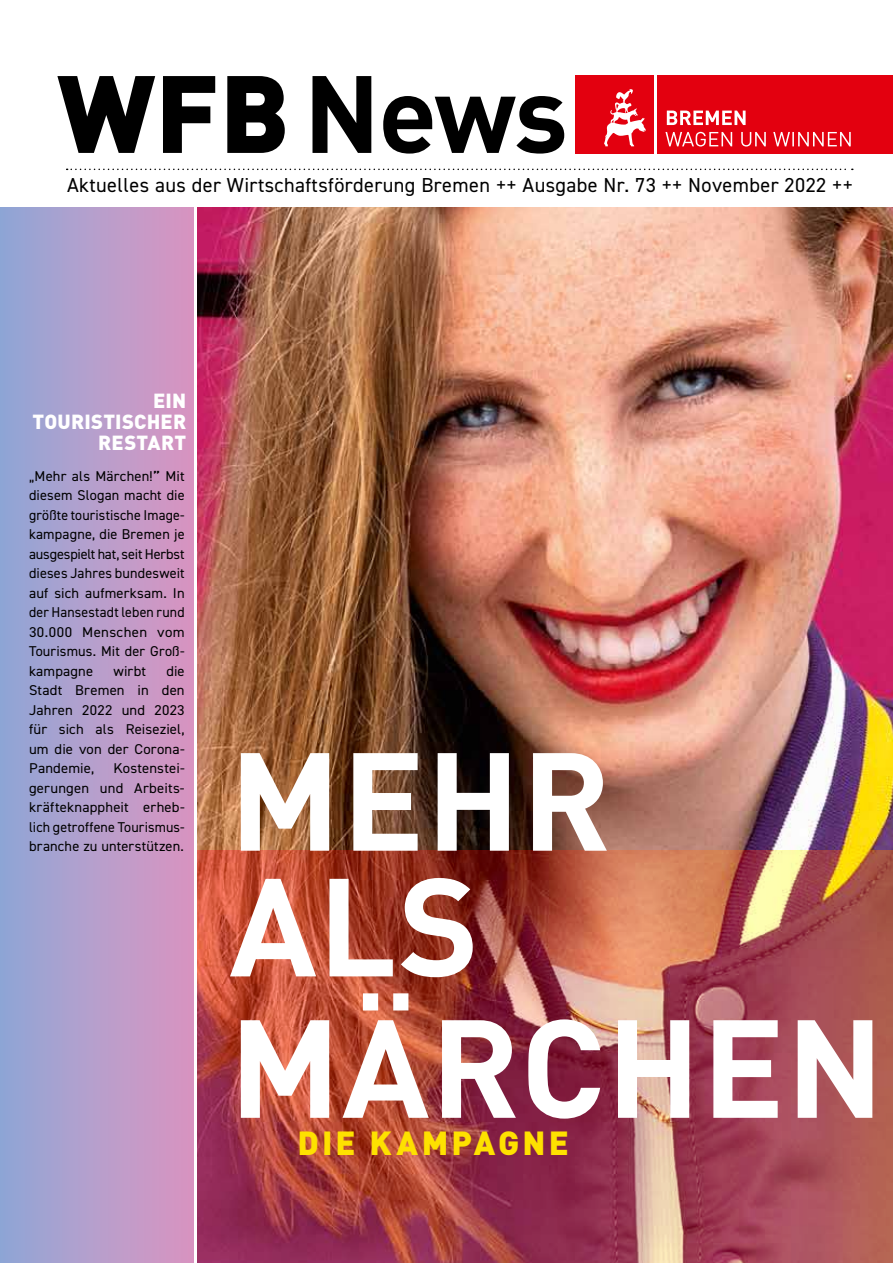
<style>
.page{position:relative;width:893px;height:1263px;background:#fff}
.page>*{position:absolute;margin:0;border:0;box-sizing:border-box;transform-origin:0 0}
.t1{font:700 108px "DIN";color:#000}
.t2{font:900 33px "DIN";letter-spacing:.095em;color:#fee100}
.t3{font:20.25px "DIN2014";letter-spacing:.02em;color:#000}
.t4{font:900 20.1px/21.1px "DIN";letter-spacing:.01em;color:#fff;text-align:right}
.t5{font:14.25px/19.5px "DIN2014";letter-spacing:.015em;color:#000;text-align:justify}
.s1{font-weight:900}
.s2{font-size:13.5px}
.s3{font-family:"DIN";font-weight:700}
</style>
<div class="page">
<div style="left:0;top:208px;width:194px;height:1055px;background:linear-gradient(to right,#90a7d6,#da95c1)"></div>
<svg style="left:67px;top:169px;width:786px;height:1px"></svg>
<img style="left:198px;top:208px;width:695px;height:643px">
<img style="left:198px;top:851px;width:695px;height:412px">
<svg style="left:241px;top:993px;width:631px;height:125px"></svg>
<svg style="left:230px;top:878px;width:243px;height:99px"></svg>
<svg style="left:241px;top:753px;width:366px;height:98px"></svg>
<hr style="left:889px;top:76px;width:4px;height:78px;background:#e3000f">
<div style="left:658px;top:76px;width:233px;height:78px;background:#e3000f"></div>
<svg style="left:665px;top:132px;width:186px;height:15px"></svg>
<svg style="left:667px;top:111px;width:79px;height:14px"></svg>
<div style="left:575px;top:76px;width:78px;height:78px;background:#e3000f"></div>
<svg style="left:604px;top:89px;width:42px;height:57px"></svg>
<h1 class="t1" style="left:57px;top:43px;width:512px"><span class="s1">WFB</span>News</h1>
<h3 class="t3" style="left:67px;top:172px;width:787px">Aktuelles aus der Wirtschaftsförderung Bremen ++ Ausgabe Nr. 73 ++ November 2022 ++</h3>
<h3 class="t4" style="left:32px;top:389px;width:155px">EIN<br>TOURISTISCHER<br>RESTART</h3>
<p class="t5" style="left:29px;top:466px;width:157px"><span class="s2">„</span>Mehr als Märchen!<span class="s3">”</span> Mit diesem Slogan macht die größte touristische Image&shy;kampagne, die Bremen je ausgespielt hat, seit Herbst dieses Jahres bundesweit auf sich aufmerksam. In der Hansestadt leben rund 30.000 Menschen vom Tourismus. Mit der Groß&shy;kampagne</p>
<p class="t5" style="left:29px;top:661px;width:157px;text-indent:137px">die Stadt Bremen in den Jahren 2022 und 2023 für sich als Reiseziel, um die von der Corona-Pandemie,</p>
<p class="t5" style="left:113px;top:661px;width:34px">wirbt</p>
<p class="t5" style="left:29px;top:758px;width:157px;text-indent:84px">Kostenstei&shy;gerungen und Arbeits&shy;kräfteknappheit erheb&shy;lich getroffene Tourismus&shy;branche zu unterstützen.</p>
<h2 class="t2" style="left:297px;top:1120px;width:273px">DIE KAMPAGNE</h2>
</div>
